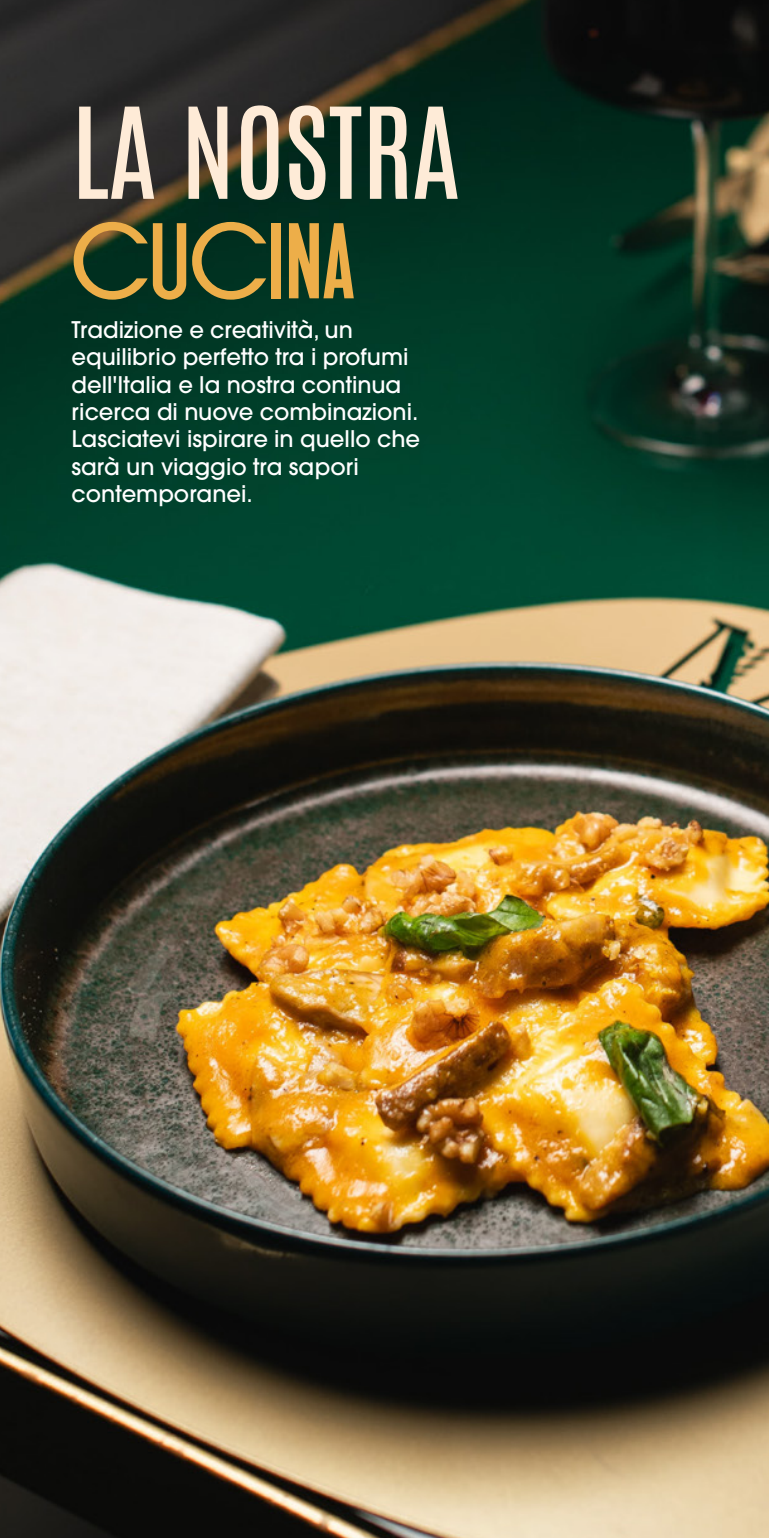
<style>
.page{position:relative;width:769px;height:1538px;background:#fff}
.page>*{position:absolute;margin:0;border:0;box-sizing:border-box;transform-origin:0 0}
.t1{font:500 107.27px "Antonio";color:#feebd7}
.t2{font:107.27px "Toasted Vein BTN Bold";color:#edae49}
.t3{font:500 22.75px/27.3px "Avant Garde";color:#fff}
</style>
<div class="page">
<img style="left:0;top:0;width:769px;height:1538px">
<h1 class="t1" style="left:72px;top:77px;width:390px">LA NOSTRA</h1>
<h1 class="t2" style="left:72px;top:201px;width:284px">CUCINA</h1>
<p class="t3" style="left:72px;top:316px;width:350px">Tradizione e creatività, un equilibrio perfetto tra i profumi dell'Italia e la nostra continua ricerca di nuove combinazioni.<br>Lasciatevi ispirare in quello che sarà un viaggio tra sapori contemporanei.</p>
</div>
